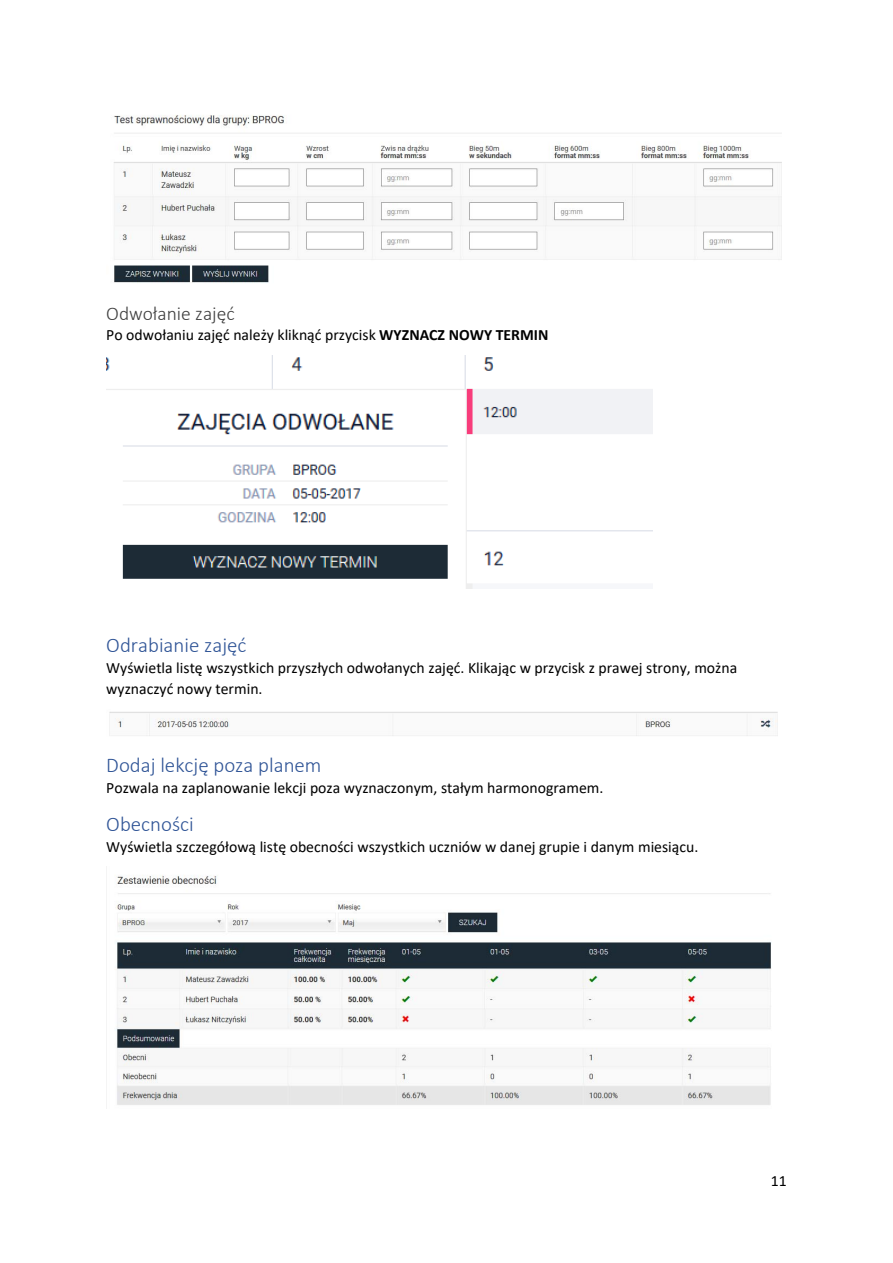
<style>
.page{position:relative;width:893px;height:1263px;background:#fff}
.page>*{position:absolute;margin:0;border:0;box-sizing:border-box;transform-origin:0 0}
.t1{font:300 21px "Calibri";color:#2f5496}
.t2{font:300 19.5px "Calibri";color:#404040}
.t3{font:15.75px/21.1px "Calibri";color:#000}
.s1{font-weight:700}
</style>
<div class="page">
<img style="left:114px;top:115px;width:668px;height:168px">
<img style="left:106px;top:355px;width:546px;height:233px">
<img style="left:109px;top:712px;width:669px;height:24px">
<img style="left:106px;top:867px;width:665px;height:242px">
<p class="t2" style="left:106px;top:305px;width:130px">Odwołanie zajęć</p>
<p class="t3" style="left:106px;top:326px;width:444px">Po odwołaniu zajęć należy kliknąć przycisk <span class="s1">WYZNACZ NOWY TERMIN</span></p>
<h1 class="t1" style="left:106px;top:636px;width:142px">Odrabianie zajęć</h1>
<p class="t3" style="left:106px;top:658px;width:632px">Wyświetla listę wszystkich przyszłych odwołanych zajęć. Klikając w przycisk z prawej strony, można wyznaczyć nowy termin.</p>
<h1 class="t1" style="left:106px;top:757px;width:217px">Dodaj lekcję poza planem</h1>
<p class="t3" style="left:106px;top:778px;width:499px">Pozwala na zaplanowanie lekcji poza wyznaczonym, stałym harmonogramem.</p>
<h1 class="t1" style="left:106px;top:815px;width:89px">Obecności</h1>
<p class="t3" style="left:106px;top:837px;width:593px">Wyświetla szczegółową listę obecności wszystkich uczniów w danej grupie i danym miesiącu.</p>
<p class="t3" style="left:771px;top:1172px;width:17px">11</p>
</div>
